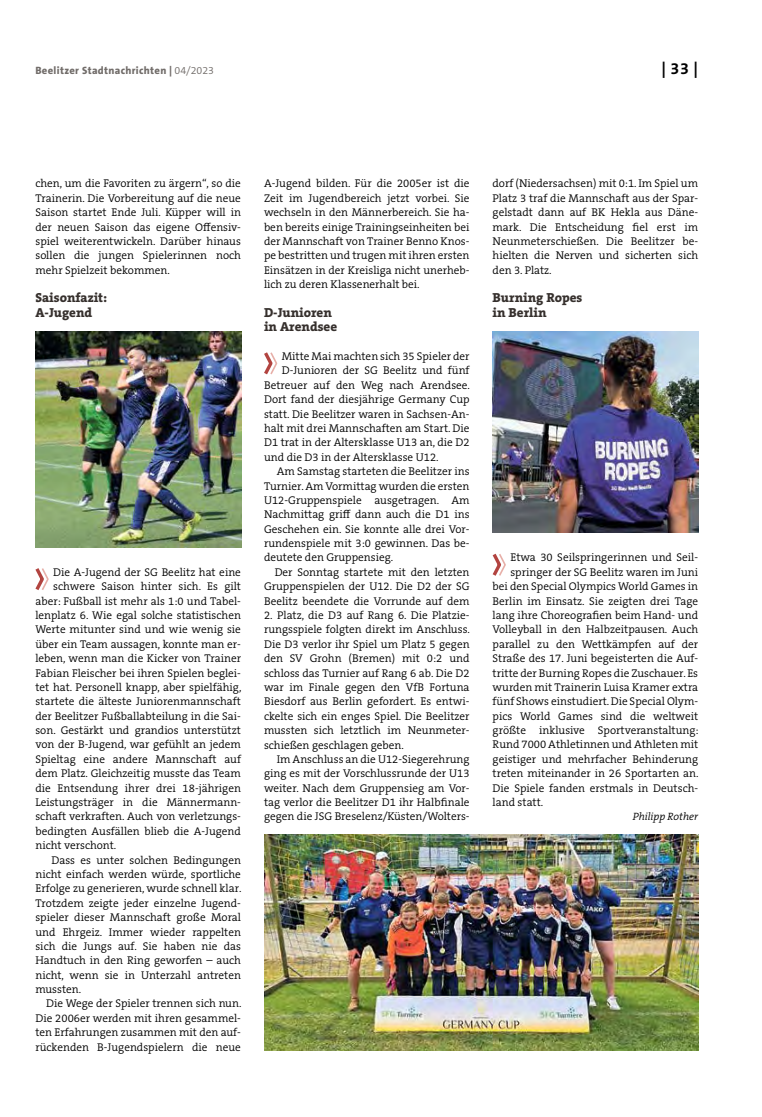
<style>
.page{position:relative;width:762px;height:1117px;background:#fff}
.page>*{position:absolute;margin:0;border:0;box-sizing:border-box;transform-origin:0 0}
.t1{font:700 16.25px "The Sans B W7";color:#000}
.t2{font:800 13.12px/14.4px "The Serif B W8";color:#36302d}
.t3{font:300 11.25px/14.4px "The Serif B W4";color:#000;text-align:justify}
.t4{font:800 10.62px "The Sans B W8";letter-spacing:.03em;color:#716c69}
.t5{font:italic 300 10.62px "The Serif B W4";color:#000}
.s1{font-family:"The Sans B W4";font-weight:300}
</style>
<div class="page">
<img style="left:35px;top:331px;width:206px;height:216px">
<img style="left:264px;top:834px;width:434px;height:216px">
<img style="left:493px;top:331px;width:205px;height:201px">
<svg style="left:35px;top:568px;width:14px;height:22px"></svg>
<svg style="left:264px;top:352px;width:14px;height:23px"></svg>
<svg style="left:492px;top:553px;width:14px;height:23px"></svg>
<p class="t4" style="left:35px;top:64px;width:180px">Beelitzer Stadtnachrichten | <span class="s1">04/2023</span></p>
<h1 class="t1" style="left:661px;top:58px;width:38px">| 33 |</h1>
<p class="t3" style="left:35px;top:176px;width:207px">chen, um die Favoriten zu ärgern“, so die Trainerin. Die Vorbereitung auf die neue Saison startet Ende Juli. Küpper will in der neuen Saison das eigene Offensiv&shy;spiel weiterentwickeln. Darüber hinaus sollen die jungen Spielerinnen noch mehr Spielzeit bekommen.</p>
<p class="t2" style="left:35px;top:290px;width:73px">Saisonfazit:<br>A-Jugend</p>
<p class="t3" style="left:53px;top:564px;width:189px">Die A-Jugend der SG Beelitz hat eine</p>
<p class="t3" style="left:53px;top:579px;width:189px">schwere Saison hinter sich. Es gilt</p>
<p class="t3" style="left:35px;top:593px;width:207px">aber: Fußball ist mehr als 1:0 und Tabel-</p>
<p class="t3" style="left:35px;top:608px;width:207px">lenplatz 6. Wie egal solche statistischen</p>
<p class="t3" style="left:35px;top:622px;width:207px">Werte mitunter sind und wie wenig sie</p>
<p class="t3" style="left:35px;top:636px;width:207px">über ein Team aussagen, konnte man er-</p>
<p class="t3" style="left:35px;top:651px;width:207px">leben, wenn man die Kicker von Trainer</p>
<p class="t3" style="left:35px;top:665px;width:207px">Fabian Fleischer bei ihren Spielen beglei-</p>
<p class="t3" style="left:35px;top:679px;width:207px">tet hat. Personell knapp, aber spielfähig,</p>
<p class="t3" style="left:35px;top:694px;width:207px">startete die älteste Juniorenmannschaft</p>
<p class="t3" style="left:35px;top:708px;width:207px">der Beelitzer Fußballabteilung in die Sai-</p>
<p class="t3" style="left:35px;top:723px;width:207px">son. Gestärkt und grandios unterstützt</p>
<p class="t3" style="left:35px;top:737px;width:207px">von der B-Jugend, war gefühlt an jedem</p>
<p class="t3" style="left:35px;top:751px;width:207px">Spieltag eine andere Mannschaft auf</p>
<p class="t3" style="left:35px;top:766px;width:207px">dem Platz. Gleichzeitig musste das Team</p>
<p class="t3" style="left:35px;top:780px;width:207px">die Entsendung ihrer drei 18-jährigen</p>
<p class="t3" style="left:35px;top:794px;width:207px">Leistungsträger in die Männermann-</p>
<p class="t3" style="left:35px;top:809px;width:207px">schaft verkraften. Auch von verletzungs-</p>
<p class="t3" style="left:35px;top:823px;width:207px">bedingten Ausfällen blieb die A-Jugend</p>
<p class="t3" style="left:35px;top:838px;width:82px">nicht verschont.</p>
<p class="t3" style="left:51px;top:852px;width:191px">Dass es unter solchen Bedingungen</p>
<p class="t3" style="left:35px;top:866px;width:207px">nicht einfach werden würde, sportliche</p>
<p class="t3" style="left:35px;top:881px;width:207px">Erfolge zu generieren, wurde schnell klar.</p>
<p class="t3" style="left:35px;top:895px;width:207px">Trotzdem zeigte jeder einzelne Jugend-</p>
<p class="t3" style="left:35px;top:909px;width:207px">spieler dieser Mannschaft große Moral</p>
<p class="t3" style="left:35px;top:924px;width:207px">und Ehrgeiz. Immer wieder rappelten</p>
<p class="t3" style="left:35px;top:938px;width:207px">sich die Jungs auf. Sie haben nie das</p>
<p class="t3" style="left:35px;top:953px;width:207px">Handtuch in den Ring geworfen – auch</p>
<p class="t3" style="left:35px;top:967px;width:207px">nicht, wenn sie in Unterzahl antreten</p>
<p class="t3" style="left:35px;top:981px;width:47px">mussten.</p>
<p class="t3" style="left:46px;top:996px;width:197px">Die Wege der Spieler trennen sich nun.</p>
<p class="t3" style="left:35px;top:1010px;width:207px">Die 2006er werden mit ihren gesammel-</p>
<p class="t3" style="left:35px;top:1024px;width:207px">ten Erfahrungen zusammen mit den auf-</p>
<p class="t3" style="left:35px;top:1039px;width:207px">rückenden B-Jugendspielern die neue</p>
<p class="t3" style="left:264px;top:176px;width:207px">A-Jugend bilden. Für die 2005er ist die Zeit im Jugendbereich jetzt vorbei. Sie wechseln in den Männerbereich. Sie ha&shy;ben bereits einige Trainingseinheiten bei der Mannschaft von Trainer Benno Knos&shy;pe bestritten und trugen mit ihren ersten Einsätzen in der Kreisliga nicht unerheb&shy;lich zu deren Klassenerhalt bei.</p>
<p class="t2" style="left:264px;top:305px;width:75px">D-Junioren in Arendsee</p>
<p class="t3" style="left:282px;top:349px;width:189px">Mitte Mai machten sich 35 Spieler der</p>
<p class="t3" style="left:282px;top:363px;width:189px">D-Junioren der SG Beelitz und fünf</p>
<p class="t3" style="left:264px;top:378px;width:207px">Betreuer auf den Weg nach Arendsee.</p>
<p class="t3" style="left:264px;top:392px;width:207px">Dort fand der diesjährige Germany Cup</p>
<p class="t3" style="left:264px;top:406px;width:207px">statt. Die Beelitzer waren in Sachsen-An-</p>
<p class="t3" style="left:264px;top:421px;width:207px">halt mit drei Mannschaften am Start. Die</p>
<p class="t3" style="left:264px;top:435px;width:207px">D1 trat in der Altersklasse U13 an, die D2</p>
<p class="t3" style="left:264px;top:449px;width:176px">und die D3 in der Altersklasse U12.</p>
<p class="t3" style="left:277px;top:464px;width:194px">Am Samstag starteten die Beelitzer ins</p>
<p class="t3" style="left:264px;top:478px;width:207px">Turnier. Am Vormittag wurden die ersten</p>
<p class="t3" style="left:264px;top:493px;width:207px">U12-Gruppenspiele ausgetragen. Am</p>
<p class="t3" style="left:264px;top:507px;width:207px">Nachmittag griff dann auch die D1 ins</p>
<p class="t3" style="left:264px;top:521px;width:207px">Geschehen ein. Sie konnte alle drei Vor-</p>
<p class="t3" style="left:264px;top:536px;width:207px">rundenspiele mit 3:0 gewinnen. Das be-</p>
<p class="t3" style="left:264px;top:550px;width:131px">deutete den Gruppensieg.</p>
<p class="t3" style="left:275px;top:564px;width:196px">Der Sonntag startete mit den letzten</p>
<p class="t3" style="left:264px;top:579px;width:207px">Gruppenspielen der U12. Die D2 der SG</p>
<p class="t3" style="left:264px;top:593px;width:207px">Beelitz beendete die Vorrunde auf dem</p>
<p class="t3" style="left:264px;top:608px;width:207px">2. Platz, die D3 auf Rang 6. Die Platzie&shy;rungsspiele folgten direkt im Anschluss.<br>Die D3 verlor ihr Spiel um Platz 5 gegen den SV Grohn (Bremen) mit 0:2 und schloss das Turnier auf Rang 6 ab. Die D2 war im Finale gegen den VfB Fortuna Biesdorf aus Berlin gefordert. Es entwi&shy;ckelte sich ein enges Spiel. Die Beelitzer mussten sich letztlich im Neunmeter&shy;schießen geschlagen geben.</p>
<p class="t3" style="left:264px;top:751px;width:207px;text-indent:13px">Im Anschluss an die U12-Siegerehrung ging es mit der Vorschlussrunde der U13 weiter. Nach dem Gruppensieg am Vor&shy;tag verlor die Beelitzer D1 ihr Halbfinale gegen die JSG Breselenz/Küsten/Wolters-</p>
<p class="t3" style="left:493px;top:176px;width:207px">dorf (Niedersachsen) mit 0:1. Im Spiel um Platz 3 traf die Mannschaft aus der Spar&shy;gelstadt dann auf BK Hekla aus Däne&shy;mark. Die Entscheidung fiel erst im Neunmeterschießen. Die Beelitzer be&shy;hielten die Nerven und sicherten sich den 3. Platz.</p>
<p class="t2" style="left:493px;top:290px;width:91px">Burning Ropes in Berlin</p>
<p class="t3" style="left:510px;top:550px;width:189px">Etwa 30 Seilspringerinnen und Seil-</p>
<p class="t3" style="left:510px;top:564px;width:189px">springer der SG Beelitz waren im Juni</p>
<p class="t3" style="left:493px;top:579px;width:207px">bei den Special Olympics World Games in</p>
<p class="t3" style="left:493px;top:593px;width:207px">Berlin im Einsatz. Sie zeigten drei Tage</p>
<p class="t3" style="left:493px;top:608px;width:207px">lang ihre Choreografien beim Hand- und</p>
<p class="t3" style="left:493px;top:622px;width:207px">Volleyball in den Halbzeitpausen. Auch</p>
<p class="t3" style="left:493px;top:636px;width:207px">parallel zu den Wettkämpfen auf der</p>
<p class="t3" style="left:493px;top:651px;width:207px">Straße des 17. Juni begeisterten die Auf-</p>
<p class="t3" style="left:493px;top:665px;width:207px">tritte der Burning Ropes die Zuschauer. Es</p>
<p class="t3" style="left:493px;top:679px;width:207px">wurden mit Trainerin Luisa Kramer extra</p>
<p class="t3" style="left:493px;top:694px;width:207px">fünf Shows einstudiert. Die Special Olym-</p>
<p class="t3" style="left:493px;top:708px;width:207px">pics World Games sind die weltweit</p>
<p class="t3" style="left:493px;top:723px;width:208px">größte inklusive Sportveranstaltung:</p>
<p class="t3" style="left:493px;top:737px;width:207px">Rund 7000 Athletinnen und Athleten mit</p>
<p class="t3" style="left:493px;top:751px;width:207px">geistiger und mehrfacher Behinderung</p>
<p class="t3" style="left:493px;top:766px;width:207px">treten miteinander in 26 Sportarten an.</p>
<p class="t3" style="left:493px;top:780px;width:207px">Die Spiele fanden erstmals in Deutsch-</p>
<p class="t3" style="left:493px;top:794px;width:52px">land statt.</p>
<p class="t5" style="left:633px;top:809px;width:67px">Philipp Rother</p>
</div>
